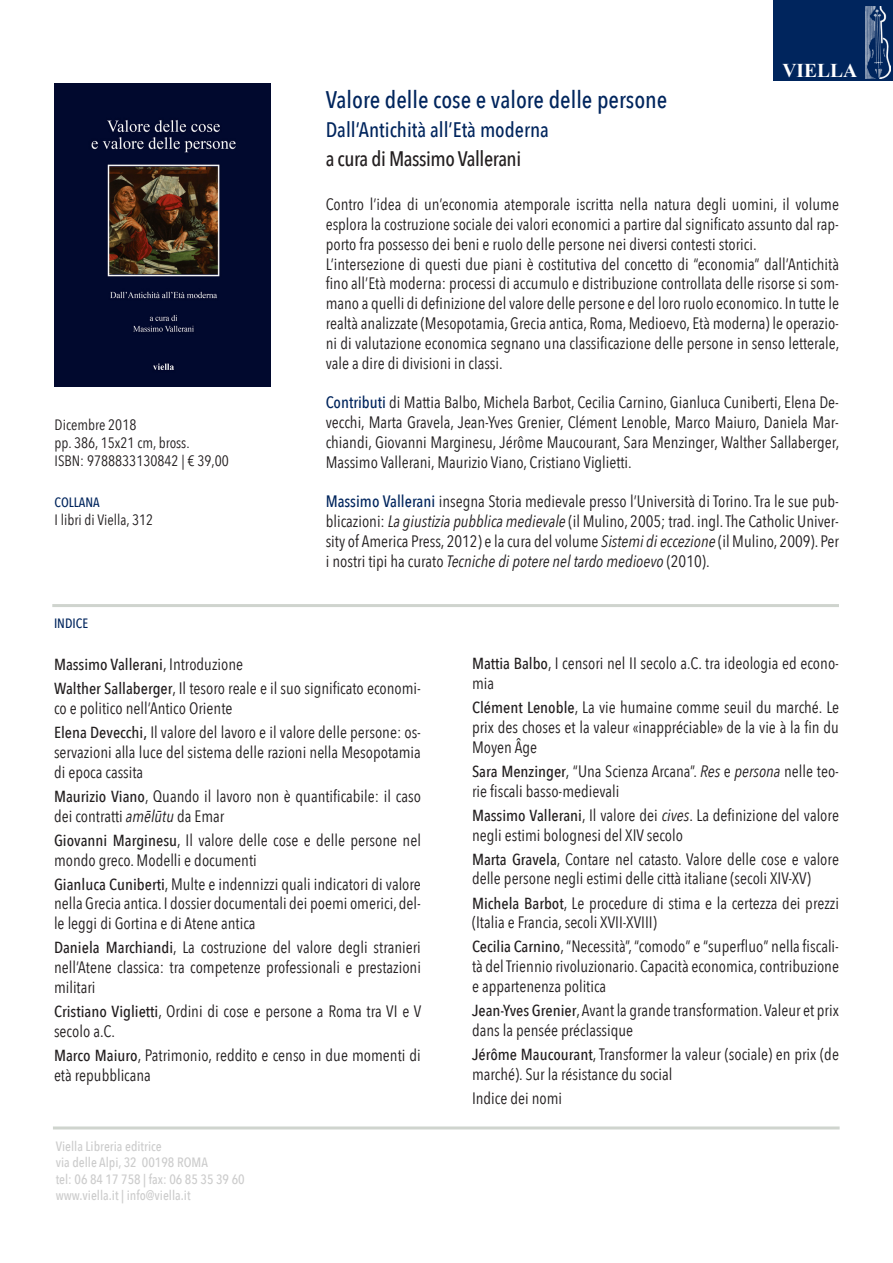
<style>
.page{position:relative;width:893px;height:1263px;background:#fff}
.page>*{position:absolute;margin:0;border:0;box-sizing:border-box;transform-origin:0 0}
.titolo{font:500 24px "Avenir Next Condensed";color:#00255d}
.sottotitolo{font:500 21px "Avenir Next Condensed";color:#00255d}
.autore{font:500 21px "Avenir Next Condensed";letter-spacing:-.02em;color:#231f20}
.Piatto_Viella{font:700 19.5px "Times New Roman";color:#fff}
.indice{font:16.5px/19.8px "Avenir Next Condensed";color:#231f20}
.sinossi{font:16.5px/19.8px "Avenir Next Condensed";color:#231f20;text-align:justify}
.indice-2{font:500 16.05px "Avenir Next Condensed";color:#231f20}
.colonna_sinistra{font:15px "Avenir Next Condensed";color:#231f20}
.indirizzi{font:500 13.5px "Avenir Next Condensed";color:#ccc}
.indice-3{font:500 13.5px "Avenir Next Condensed";color:#00255d}
.s1{font-weight:500;color:#00255d}
.s2{font-style:italic}
.s3{font-weight:400;font-size:16.5px}
.s4{font-weight:500;font-size:16.05px}
</style>
<div class="page">
<div style="left:774px;top:0;width:119px;height:81px;background:#00255d"></div>
<img style="left:865px;top:6px;width:25px;height:73px">
<img style="left:54px;top:84px;width:216px;height:302px">
<hr style="left:52px;top:604px;width:787px;height:3px;background:#cfd4ce">
<hr style="left:53px;top:1126px;width:787px;height:3px;background:#cfd4ce">
<p class="colonna_sinistra" style="left:55px;top:412px;width:83px">Dicembre 2018</p>
<p class="colonna_sinistra" style="left:55px;top:430px;width:137px">pp. 386, 15x21 cm, bross.</p>
<p class="colonna_sinistra" style="left:55px;top:448px;width:176px">ISBN: 9788833130842 | € 39,00</p>
<p class="indice-3" style="left:55px;top:494px;width:47px">COLLANA</p>
<p class="colonna_sinistra" style="left:55px;top:507px;width:100px">I libri di Viella, 312</p>
<p class="Piatto_Viella" style="left:782px;top:57px;width:76px">VIELLA</p>
<p class="titolo" style="left:326px;top:85px;width:343px">Valore delle cose e valore delle persone</p>
<p class="sottotitolo" style="left:326px;top:117px;width:225px">Dall’Antichità all’Età moderna</p>
<p class="autore" style="left:326px;top:146px;width:197px">a cura di Massimo Vallerani</p>
<p class="sinossi" style="left:326px;top:194px;width:515px">Contro l’idea di un’economia atemporale iscritta nella natura degli uomini, il volume esplora la costruzione sociale dei valori economici a partire dal significato assunto dal rap&shy;porto fra possesso dei beni e ruolo delle persone nei diversi contesti storici.</p>
<p class="sinossi" style="left:326px;top:253px;width:515px">L’intersezione di questi due piani è costitutiva del concetto di “economia” dall’Antichità fino all’Età moderna: processi di accumulo e distribuzione controllata delle risorse si som&shy;mano a quelli di definizione del valore delle persone e del loro ruolo economico. In tutte le realtà analizzate (Mesopotamia, Grecia antica, Roma, Medioevo, Età moderna) le operazio&shy;ni di valutazione economica segnano una classificazione delle persone in senso letterale, vale a dire di divisioni in classi.</p>
<p class="sinossi" style="left:326px;top:392px;width:515px"><span class="s1">Contributi</span> di Mattia Balbo, Michela Barbot, Cecilia Carnino, Gianluca Cuniberti, Elena De&shy;vecchi, Marta Gravela, Jean-Yves Grenier, Clément Lenoble, Marco Maiuro, Daniela Mar&shy;chiandi, Giovanni Marginesu, Jérôme Maucourant, Sara Menzinger, Walther Sallaberger, Massimo Vallerani, Maurizio Viano, Cristiano Viglietti.</p>
<p class="sinossi" style="left:326px;top:491px;width:515px"><span class="s1">Massimo Vallerani</span> insegna Storia medievale presso l’Università di Torino. Tra le sue pub&shy;blicazioni: <span class="s2">La giustizia pubblica medievale</span> (il Mulino, 2005; trad. ingl. The Catholic Univer&shy;sity of America Press, 2012) e la cura del volume <span class="s2">Sistemi di eccezione</span> (il Mulino, 2009). Per i nostri tipi ha curato <span class="s2">Tecniche di potere nel tardo medioevo</span> (2010).</p>
<p class="indice-3" style="left:54px;top:615px;width:36px">INDICE</p>
<p class="indice-2" style="left:54px;top:655px;width:191px">Massimo Vallerani<span class="s3">, Introduzione</span></p>
<p class="indice" style="left:54px;top:678px;width:368px"><span class="s4">Walther Sallaberger</span>, Il tesoro reale e il suo significato economi&shy;co e politico nell’Antico Oriente</p>
<p class="indice" style="left:54px;top:722px;width:368px;text-align:justify"><span class="s4">Elena Devecchi,</span> Il valore del lavoro e il valore delle persone: os&shy;servazioni alla luce del sistema delle razioni nella Mesopotamia di epoca cassita</p>
<p class="indice" style="left:54px;top:785px;width:368px"><span class="s4">Maurizio Viano</span>, Quando il lavoro non è quantificabile: il caso dei contratti <span class="s2">amēlūtu</span> da Emar</p>
<p class="indice" style="left:54px;top:829px;width:368px"><span class="s4">Giovanni Marginesu</span>, Il valore delle cose e delle persone nel mondo greco. Modelli e documenti</p>
<p class="indice" style="left:54px;top:873px;width:368px;text-align:justify"><span class="s4">Gianluca Cuniberti</span>, Multe e indennizzi quali indicatori di valore nella Grecia antica. I dossier documentali dei poemi omerici, del&shy;le leggi di Gortina e di Atene antica</p>
<p class="indice" style="left:54px;top:937px;width:368px;text-align:justify"><span class="s4">Daniela Marchiandi</span>, La costruzione del valore degli stranieri nell’Atene classica: tra competenze professionali e prestazioni militari</p>
<p class="indice" style="left:54px;top:1000px;width:369px"><span class="s4">Cristiano Viglietti</span>, Ordini di cose e persone a Roma tra VI e V secolo a.C.</p>
<p class="indice" style="left:54px;top:1044px;width:368px"><span class="s4">Marco Maiuro</span>, Patrimonio, reddito e censo in due momenti di età repubblicana</p>
<p class="indirizzi" style="left:56px;top:1138px;width:108px">Viella Libreria editrice</p>
<p class="indirizzi" style="left:56px;top:1154px;width:154px">via delle Alpi, 32 00198 ROMA</p>
<p class="indirizzi" style="left:56px;top:1171px;width:190px">tel: 06 84 17 758 | fax: 06 85 35 39 60</p>
<p class="indirizzi" style="left:56px;top:1187px;width:136px">www.viella.it | info@viella.it</p>
<p class="indice" style="left:472px;top:653px;width:368px"><span class="s4">Mattia Balbo</span>, I censori nel II secolo a.C. tra ideologia ed econo&shy;mia</p>
<p class="indice" style="left:472px;top:697px;width:368px;text-align:justify"><span class="s4">Clément Lenoble</span>, La vie humaine comme seuil du marché. Le prix des choses et la valeur «inappréciable» de la vie à la fin du Moyen Âge</p>
<p class="indice" style="left:472px;top:760px;width:368px"><span class="s4">Sara Menzinger</span>, “Una Scienza Arcana”. <span class="s2">Res</span> e <span class="s2">persona</span> nelle teo&shy;rie fiscali basso-medievali</p>
<p class="indice" style="left:472px;top:804px;width:368px"><span class="s4">Massimo Vallerani</span>, Il valore dei <span class="s2">cives</span>. La definizione del valore negli estimi bolognesi del XIV secolo</p>
<p class="indice" style="left:472px;top:848px;width:368px"><span class="s4">Marta Gravela</span>, Contare nel catasto. Valore delle cose e valore delle persone negli estimi delle città italiane (secoli XIV-XV)</p>
<p class="indice" style="left:472px;top:892px;width:368px"><span class="s4">Michela Barbot</span>, Le procedure di stima e la certezza dei prezzi (Italia e Francia, secoli XVII-XVIII)</p>
<p class="indice" style="left:472px;top:936px;width:368px;text-align:justify"><span class="s4">Cecilia Carnino</span>, “Necessità”, “comodo” e “superfluo” nella fiscali&shy;tà del Triennio rivoluzionario. Capacità economica, contribuzione e appartenenza politica</p>
<p class="indice" style="left:472px;top:999px;width:368px"><span class="s4">Jean-Yves Grenier</span>, Avant la grande transformation. Valeur et prix dans la pensée préclassique</p>
<p class="indice" style="left:472px;top:1043px;width:368px"><span class="s4">Jérôme Maucourant</span>, Transformer la valeur (sociale) en prix (de marché). Sur la résistance du social</p>
<p class="indice" style="left:472px;top:1087px;width:92px">Indice dei nomi</p>
</div>
